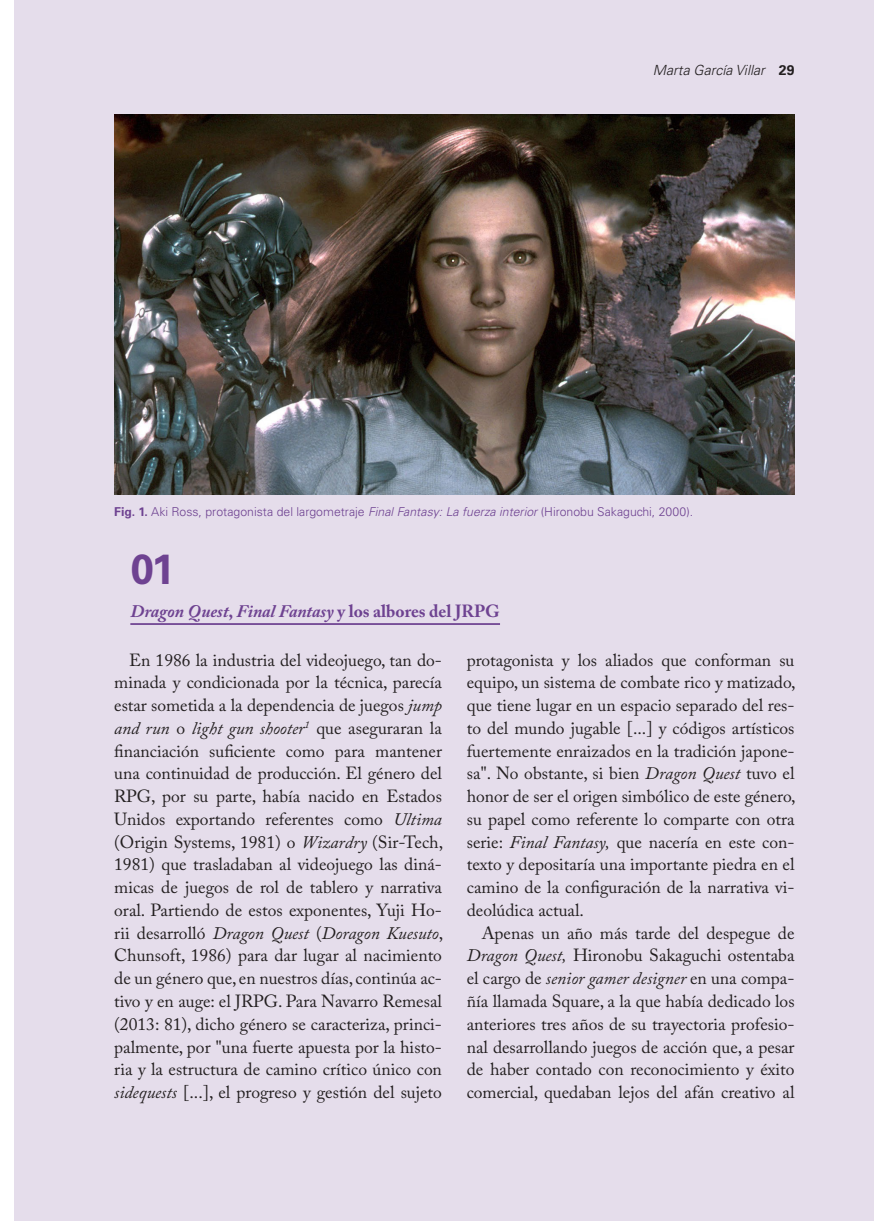
<style>
.page{position:relative;width:874px;height:1221px;background:#fff}
.page>*{position:absolute;margin:0;border:0;box-sizing:border-box;transform-origin:0 0}
.Texto{font:700 42px "Univers LT Std";color:#6e4291}
.texto_común{font:17.5px/22.8px "Adobe Caslon Pro";color:#231f20;text-align:justify}
.texto_común-2{font:italic 700 17.5px "Adobe Caslon Pro";color:#6e4291}
.t1{font:italic 300 14px "Univers LT Std";color:#231f20}
.pies2{font:300 12.25px "Univers LT Std";color:#6e4291}
.s1{font-weight:700;font-style:normal}
.s2{font-weight:700}
.s3{font-style:italic}
.s4{font-style:normal}
</style>
<div class="page">
<div style="left:15px;top:0;width:858px;height:1220px;background:#e5ddeb"></div>
<hr style="left:130px;top:623px;width:370px;height:2px;background:#6e4291">
<img style="left:114px;top:114px;width:680px;height:381px">
<p class="t1" style="left:652px;top:61px;width:143px">Marta García Villar <span class="s1">29</span></p>
<p class="pies2" style="left:114px;top:504px;width:580px"><span class="s2">Fig. 1.</span> Aki Ross, protagonista del largometraje <span class="s3">Final Fantasy: La fuerza interior</span> (Hironobu Sakaguchi, 2000).</p>
<p class="Texto" style="left:130px;top:544px;width:46px">01</p>
<p class="texto_común-2" style="left:130px;top:600px;width:371px">Dragon Quest<span class="s4">,</span> Final Fantasy <span class="s4">y los albores del JRPG</span></p>
<p class="texto_común" style="left:114px;top:648px;width:330px;text-indent:15px">En 1986 la industria del videojuego, tan do&shy;minada y condicionada por la técnica, parecía estar sometida a la dependencia de juegos <span class="s3">jump and run</span> o <span class="s3">light gun shooter</span><sup>1</sup> que aseguraran la financiación suficiente como para mantener una continuidad de producción. El género del RPG, por su parte, había nacido en Estados Unidos exportando referentes como <span class="s3">Ultima </span>(Origin Systems, 1981) o <span class="s3">Wizardry</span> (Sir-Tech, 1981) que trasladaban al videojuego las diná&shy;micas de juegos de rol de tablero y narrativa oral. Partiendo de estos exponentes, Yuji Ho&shy;rii desarrolló <span class="s3">Dragon Quest</span> (<span class="s3">Doragon Kuesuto</span>, Chunsoft, 1986) para dar lugar al nacimiento de un género que, en nuestros días, continúa ac&shy;tivo y en auge: el JRPG. Para Navarro Remesal (2013: 81), dicho género se caracteriza, princi&shy;palmente, por "una fuerte apuesta por la histo&shy;ria y la estructura de camino crítico único con <span class="s3">sidequests</span> [...], el progreso y gestión del sujeto</p>
<p class="texto_común" style="left:466px;top:648px;width:330px">protagonista y los aliados que conforman su equipo, un sistema de combate rico y matizado, que tiene lugar en un espacio separado del res&shy;to del mundo jugable [...] y códigos artísticos fuertemente enraizados en la tradición japone&shy;sa". No obstante, si bien <span class="s3">Dragon Quest</span> tuvo el honor de ser el origen simbólico de este género, su papel como referente lo comparte con otra serie: <span class="s3">Final Fantasy,</span> que nacería en este con&shy;texto y depositaría una importante piedra en el camino de la configuración de la narrativa vi&shy;deolúdica actual.</p>
<p class="texto_común" style="left:466px;top:921px;width:329px;text-indent:15px">Apenas un año más tarde del despegue de <span class="s3">Dragon Quest,</span> Hironobu Sakaguchi ostentaba el cargo de <span class="s3">senior gamer designer</span> en una compa&shy;ñía llamada Square, a la que había dedicado los anteriores tres años de su trayectoria profesio&shy;nal desarrollando juegos de acción que, a pesar de haber contado con reconocimiento y éxito comercial, quedaban lejos del afán creativo al</p>
</div>
